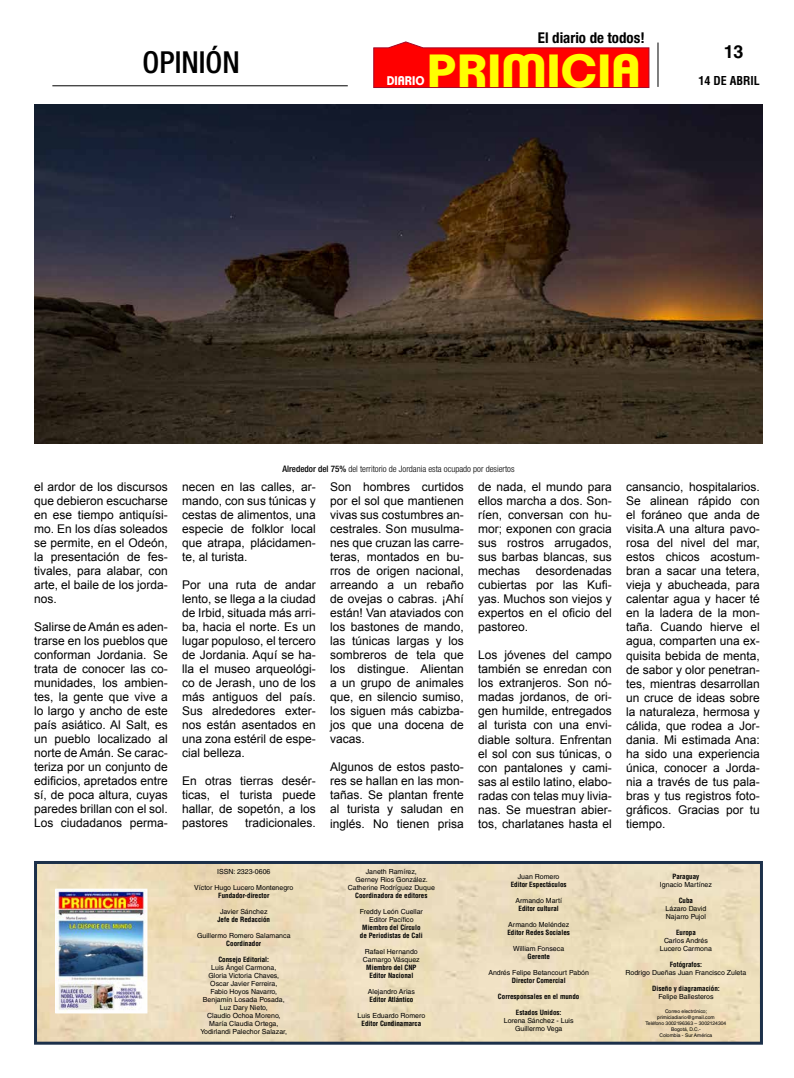
<style>
.page{position:relative;width:794px;height:1078px;background:#fff}
.page>*{position:absolute;margin:0;border:0;box-sizing:border-box;transform-origin:0 0}
.t1{font:700 45.2px "Clemente P Dam";color:#ff0;scale:1.09 1}
.t2{font:500 condensed 30.3px "Helvetica Neue LT Std";color:#000}
.t3{font:700 18px "Helvetica LT Std";color:#000}
.t4{font:700 condensed 14.9px "Helvetica Neue LT Std";color:#000}
.t5{font:700 12.2px "Clemente P Dam";color:#fff;scale:.96 1}
.t6{font:12px/14px "Arial";color:#000;text-align:justify}
.t7{font:700 condensed 12px "Helvetica LT Std";color:#000}
.t8{font:300 condensed 9px "Helvetica Neue LT Std";color:#000}
.t9{font:7px/8px "Helvetica LT Std";color:#000;text-align:center}
.t10{font:700 condensed 7px/8px "Helvetica LT Std";color:#000;text-align:center}
.t11{font:5px/6px "Helvetica LT Std";color:#000;text-align:center}
.s1{color:#fff}
.s2{font-weight:500}
</style>
<div class="page">
<hr style="left:657px;top:43px;width:1px;height:44px;background:#000">
<hr style="left:52px;top:85px;width:296px;height:1px;background:#000">
<div style="left:34px;top:860px;width:729px;height:184px;border:3px solid #1c304a"></div>
<img style="left:57px;top:890px;width:88px;height:121px">
<div style="left:55px;top:888px;width:92px;height:125px;border:1px solid #fff"></div>
<img style="left:34px;top:105px;width:729px;height:339px">
<svg style="left:373px;top:42px;width:276px;height:46px;background:#fa1c1d"></svg>
<h2 class="t2" style="left:143px;top:44px;width:99px">OPINIÓN</h2>
<p class="t4" style="left:538px;top:29px;width:113px">El diario de todos!<span class="s1">!</span></p>
<h1 class="t1" style="left:427px;top:44px;width:198px">PRIMICIA</h1>
<p class="t5" style="left:387px;top:73px;width:41px">DIARIO</p>
<h3 class="t3" style="left:724px;top:41px;width:21px">13</h3>
<p class="t7" style="left:698px;top:73px;width:63px">14 DE ABRIL</p>
<p class="t8" style="left:282px;top:463px;width:233px"><span class="s2">Alrededor del 75%</span> del territorio de Jordania esta ocupado por desiertos</p>
<p class="t6" style="left:34px;top:480px;width:135px">el ardor de los discursos que debieron escucharse en ese tiempo antiquísi&shy;mo. En los días soleados se permite, en el Odeón, la presentación de fes&shy;tivales, para alabar, con arte, el baile de los jorda&shy;nos.</p>
<p class="t6" style="left:34px;top:620px;width:135px">Salirse de Amán es aden&shy;trarse en los pueblos que conforman Jordania. Se trata de conocer las co&shy;munidades, los ambien&shy;tes, la gente que vive a lo largo y ancho de este país asiático. Al Salt, es un pueblo localizado al norte de Amán. Se carac&shy;teriza por un conjunto de edificios, apretados entre sí, de poca altura, cuyas paredes brillan con el sol.<br>Los ciudadanos perma-</p>
<p class="t6" style="left:182px;top:480px;width:135px">necen en las calles, ar&shy;mando, con sus túnicas y cestas de alimentos, una especie de folklor local que atrapa, plácidamen&shy;te, al turista.</p>
<p class="t6" style="left:182px;top:578px;width:135px">Por una ruta de andar lento, se llega a la ciudad de Irbid, situada más arri&shy;ba, hacia el norte. Es un lugar populoso, el tercero de Jordania. Aquí se ha&shy;lla el museo arqueológi&shy;co de Jerash, uno de los más antiguos del país.<br>Sus alrededores exter&shy;nos están asentados en una zona estéril de espe&shy;cial belleza.</p>
<p class="t6" style="left:182px;top:774px;width:135px">En otras tierras desér&shy;ticas, el turista puede hallar, de sopetón, a los pastores</p>
<p class="t6" style="left:245px;top:816px;width:72px">tradicionales.</p>
<p class="t6" style="left:330px;top:480px;width:135px">Son hombres curtidos por el sol que mantienen vivas sus costumbres an&shy;cestrales. Son musulma&shy;nes que cruzan las carre&shy;teras, montados en bu&shy;rros de origen nacional, arreando a un rebaño de ovejas o cabras. ¡Ahí están! Van ataviados con los bastones de mando, las túnicas largas y los sombreros de tela que los distingue. Alientan a un grupo de animales que, en silencio sumiso, los siguen más cabizba&shy;jos que una docena de vacas.</p>
<p class="t6" style="left:330px;top:760px;width:135px">Algunos de estos pasto&shy;res se hallan en las mon&shy;tañas. Se plantan frente al turista y saludan en inglés. No tienen prisa</p>
<p class="t6" style="left:478px;top:480px;width:135px">de nada, el mundo para ellos marcha a dos. Son&shy;ríen, conversan con hu&shy;mor; exponen con gracia sus rostros arrugados, sus barbas blancas, sus mechas</p>
<p class="t6" style="left:478px;top:564px;width:135px;text-indent:58px">desordenadas cubiertas por las Kufi&shy;yas. Muchos son viejos y expertos en el oficio del pastoreo.</p>
<p class="t6" style="left:478px;top:648px;width:135px">Los jóvenes del campo también se enredan con los extranjeros. Son nó&shy;madas jordanos, de ori&shy;gen humilde, entregados al turista con una envi&shy;diable soltura. Enfrentan el sol con sus túnicas, o con pantalones y cami&shy;sas al estilo latino, elabo&shy;radas con telas muy livia&shy;nas. Se muestran abier&shy;tos, charlatanes hasta el</p>
<p class="t6" style="left:626px;top:480px;width:135px">cansancio, hospitalarios.<br>Se alinean rápido con el foráneo que anda de visita.A una altura pavo&shy;rosa del nivel del mar, estos chicos acostum&shy;bran a sacar una tetera, vieja y abucheada, para calentar agua y hacer té en la ladera de la mon&shy;taña. Cuando hierve el agua, comparten una ex&shy;quisita bebida de menta, de sabor y olor penetran&shy;tes, mientras desarrollan un cruce de ideas sobre la naturaleza, hermosa y cálida, que rodea a Jor&shy;dania. Mi estimada Ana: ha sido una experiencia única, conocer a Jorda&shy;nia a través de tus pala&shy;bras y tus registros foto&shy;gráficos. Gracias por tu tiempo.</p>
<p class="t9" style="left:217px;top:867px;width:55px">ISSN: 2323-0606</p>
<p class="t9" style="left:194px;top:883px;width:100px">Víctor Hugo Lucero Montenegro</p>
<p class="t10" style="left:218px;top:891px;width:53px">Fundador-director</p>
<p class="t9" style="left:220px;top:907px;width:49px">Javier Sánchez</p>
<p class="t10" style="left:217px;top:915px;width:54px">Jefe de Redacción</p>
<p class="t9" style="left:197px;top:931px;width:95px">Guillermo Romero Salamanca</p>
<p class="t10" style="left:226px;top:939px;width:37px">Coordinador</p>
<p class="t10" style="left:218px;top:955px;width:52px">Consejo Editorial:</p>
<p class="t9" style="left:200px;top:963px;width:88px">Luis Ángel Carmona,<br>Gloria Victoria Chaves,<br>Oscar Javier Ferreira,<br>Fabio Hoyos Navarro,<br>Benjamín Losada Posada,<br>Luz Dary Nieto,<br>Claudio Ochoa Moreno,<br>María Claudia Ortega,<br>Yodirlandi Palechor Salazar,</p>
<p class="t9" style="left:348px;top:867px;width:88px">Janeth Ramírez,<br>Gerney Rios González.<br>Catherine Rodríguez Duque</p>
<p class="t10" style="left:355px;top:891px;width:74px">Coordinadora de editores</p>
<p class="t9" style="left:360px;top:907px;width:64px">Freddy León Cuellar<br>Editor Pacífico</p>
<p class="t10" style="left:360px;top:923px;width:64px">Miembro del Círculo de Periodistas de Cali</p>
<p class="t9" style="left:363px;top:947px;width:58px;text-align:left">Rafael Hernando<br>Camargo Vásquez</p>
<p class="t10" style="left:366px;top:963px;width:52px">Miembro del CNP<br>Editor Nacional</p>
<p class="t9" style="left:368px;top:987px;width:49px">Alejandro Arias</p>
<p class="t10" style="left:369px;top:995px;width:45px">Editor Atlántico</p>
<p class="t9" style="left:357px;top:1011px;width:69px">Luis Eduardo Romero</p>
<p class="t10" style="left:361px;top:1019px;width:61px">Editor Cundinamarca</p>
<p class="t9" style="left:518px;top:871px;width:43px">Juan Romero</p>
<p class="t10" style="left:511px;top:879px;width:57px">Editor Espectáculos</p>
<p class="t9" style="left:515px;top:895px;width:48px">Armando Martí</p>
<p class="t10" style="left:518px;top:903px;width:42px">Editor cultural</p>
<p class="t9" style="left:508px;top:919px;width:62px">Armando Meléndez</p>
<p class="t10" style="left:507px;top:927px;width:64px">Editor Redes Sociales</p>
<p class="t9" style="left:513px;top:943px;width:52px">William Fonseca</p>
<p class="t10" style="left:527px;top:951px;width:24px">Gerente</p>
<p class="t9" style="left:488px;top:967px;width:102px">Andrés Felipe Betancourt Pabón</p>
<p class="t10" style="left:512px;top:975px;width:55px">Director Comercial</p>
<p class="t10" style="left:498px;top:991px;width:83px">Corresponsales en el mundo</p>
<p class="t10" style="left:516px;top:1007px;width:47px">Estados Unidos:</p>
<p class="t9" style="left:504px;top:1015px;width:71px">Lorena Sánchez - Luis<br>Guillermo Vega</p>
<p class="t10" style="left:672px;top:871px;width:28px">Paraguay</p>
<p class="t9" style="left:660px;top:879px;width:54px">Ignacio Martínez</p>
<p class="t10" style="left:679px;top:895px;width:16px">Cuba</p>
<p class="t9" style="left:665px;top:903px;width:42px;text-align:left">Lázaro David<br>Najarro Pujol</p>
<p class="t10" style="left:676px;top:927px;width:21px">Europa</p>
<p class="t9" style="left:660px;top:935px;width:53px">Carlos Andrés<br>Lucero Carmona</p>
<p class="t10" style="left:670px;top:959px;width:34px">Fotógrafos:</p>
<p class="t9" style="left:625px;top:967px;width:122px">Rodrigo Dueñas Juan Francisco Zuleta</p>
<p class="t10" style="left:652px;top:983px;width:69px">Diseño y diagramación:</p>
<p class="t9" style="left:658px;top:991px;width:57px">Felipe Ballesteros</p>
<p class="t11" style="left:645px;top:1007px;width:82px">Correo electrónico; primiciadiario@gmail.com<br>Teléfono 3002196363 – 3002124304<br>Bogotá, D.C.-<br>Colombia - Sur América</p>
</div>
